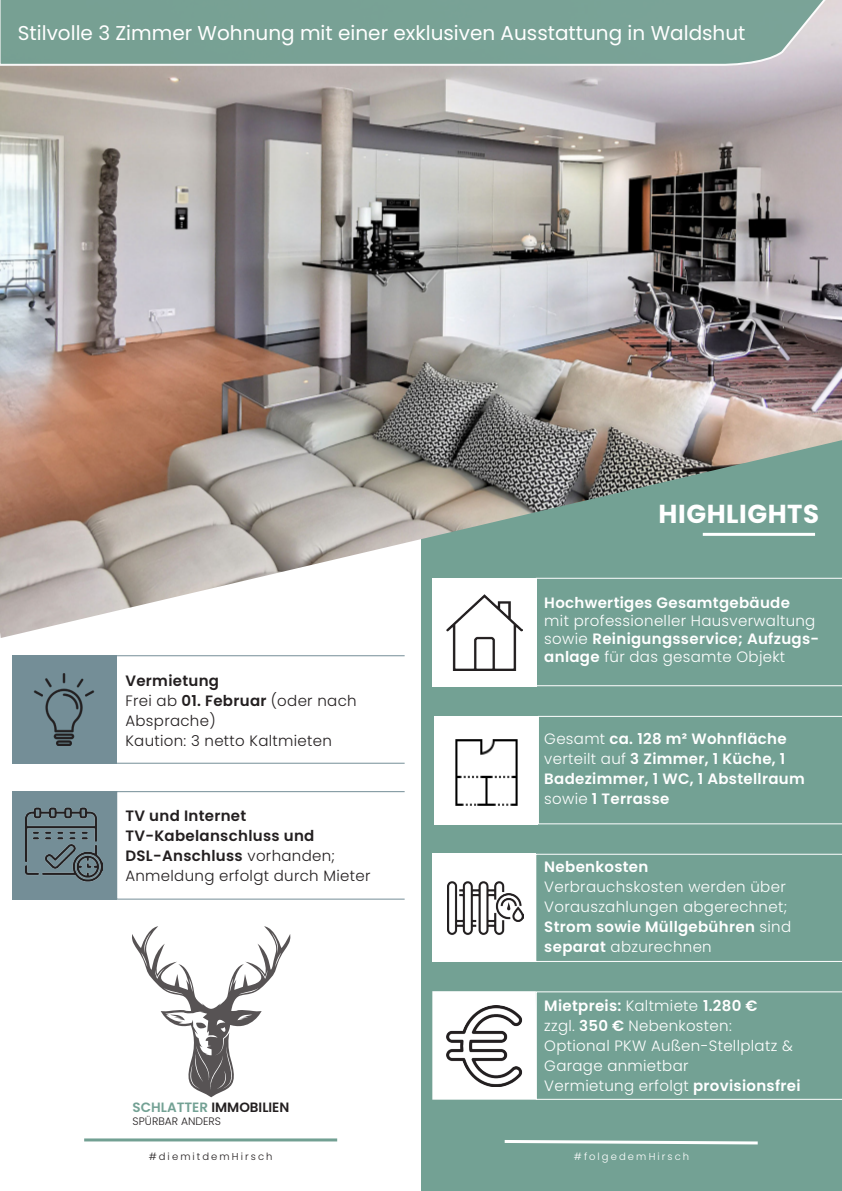
<style>
.page{position:relative;width:842px;height:1191px;background:#fff}
.page>*{position:absolute;margin:0;border:0;box-sizing:border-box;transform-origin:0 0}
.t1{font:700 26px "Poppins";letter-spacing:.02em;color:#fff}
.t2{font:20px "Poppins";color:#fff}
.t3{font:300 15px/20px "Poppins";letter-spacing:.02em;color:#fff}
.t4{font:600 15px/20px "Poppins";letter-spacing:.02em;color:#fff}
.t5{font:600 15px/20px "Poppins";letter-spacing:.02em;color:#231f20}
.t6{font:300 15px/20px "Poppins";letter-spacing:.02em;color:#231f20}
.t7{font:600 13.5px "Poppins";color:#231f20}
.t8{font:300 10.8px "Poppins";color:#231f20}
.t9{font:300 10px "Poppins";letter-spacing:.21em;color:#231f20}
.t10{font:300 10px "Poppins";letter-spacing:.21em;color:#fff}
.s1{font-weight:600}
.s2{font-weight:300}
.s3{color:#73a194}
</style>
<div class="page">
<div style="left:12px;top:655px;width:104px;height:108px;background:#748e97"></div>
<div style="left:421px;top:391px;width:421px;height:800px;background:#73a194"></div>
<div style="left:432px;top:854px;width:104px;height:108px;background:#fff"></div>
<svg style="left:535px;top:853px;width:307px;height:109px"></svg>
<img style="left:33px;top:673px;width:62px;height:72px">
<div style="left:434px;top:716px;width:104px;height:108px;background:#fff"></div>
<img style="left:455px;top:739px;width:63px;height:67px">
<svg style="left:538px;top:716px;width:304px;height:108px"></svg>
<svg style="left:432px;top:991px;width:410px;height:108px"></svg>
<img style="left:444px;top:1005px;width:80px;height:81px">
<img style="left:0;top:67px;width:842px;height:571px">
<div style="left:432px;top:578px;width:105px;height:108px;background:#fff"></div>
<div style="left:536px;top:578px;width:306px;height:108px;border:1px solid #fff"></div>
<img style="left:447px;top:594px;width:76px;height:76px">
<svg style="left:0;top:0;width:842px;height:67px;background:#82a79c"></svg>
<hr style="left:84px;top:1138px;width:253px;height:3px;background:#72a093">
<svg style="left:504px;top:1140px;width:254px;height:5px"></svg>
<svg style="left:132px;top:926px;width:159px;height:171px"></svg>
<div style="left:116px;top:655px;width:289px;height:108px;border:1px solid #748e97"></div>
<img style="left:447px;top:881px;width:76px;height:54px">
<div style="left:12px;top:791px;width:104px;height:108px;background:#748e97"></div>
<div style="left:116px;top:791px;width:289px;height:108px;border:1px solid #748e97"></div>
<img style="left:26px;top:807px;width:76px;height:75px">
<h2 class="t2" style="left:18px;top:25px;width:729px">Stilvolle 3 Zimmer Wohnung mit einer exklusiven Ausstattung in Waldshut</h2>
<h1 class="t1" style="left:659px;top:499px;width:162px">HIGHLIGHTS</h1>
<p class="t6" style="left:125px;top:671px;width:233px"><span class="s1">Vermietung<br></span>Frei ab <span class="s1">01. Februar</span> (oder nach<br>Absprache)<br>Kaution: 3 netto Kaltmieten</p>
<p class="t5" style="left:125px;top:807px;width:247px">TV und Internet<br>TV-Kabelanschluss und<br>DSL-Anschluss <span class="s2">vorhanden;<br>Anmeldung erfolgt durch Mieter</span></p>
<p class="t7" style="left:133px;top:1099px;width:158px"><span class="s3">SCHLATTER</span> IMMOBILIEN</p>
<p class="t8" style="left:133px;top:1115px;width:90px">SPÜRBAR ANDERS</p>
<p class="t4" style="left:544px;top:594px;width:247px">Hochwertiges Gesamtgebäude</p>
<p class="t3" style="left:544px;top:612px;width:276px;line-height:18px">mit professioneller Hausverwaltung sowie <span class="s1">Reinigungsservice; Aufzugs&shy;anlage</span> für das gesamte Objekt</p>
<p class="t4" style="left:544px;top:730px;width:262px"><span class="s2">Gesamt</span> ca. 128 m² Wohnfläche <span class="s2">verteilt auf</span> 3 Zimmer, 1 Küche, 1<br>Badezimmer, 1 WC, 1 Abstellraum <span class="s2">sowie</span> 1 Terrasse</p>
<p class="t4" style="left:544px;top:858px;width:106px">Nebenkosten</p>
<p class="t3" style="left:544px;top:877px;width:248px">Verbrauchskosten werden über<br>Vorauszahlungen abgerechnet;<br><span class="s1">Strom sowie Müllgebühren</span> sind <span class="s1">separat</span> abzurechnen</p>
<p class="t3" style="left:544px;top:996px;width:258px"><span class="s1">Mietpreis:</span> Kaltmiete <span class="s1">1.280 €<br></span>zzgl. <span class="s1">350 €</span> Nebenkosten:<br>Optional PKW Außen-Stellplatz &amp;<br>Garage anmietbar<br>Vermietung erfolgt <span class="s1">provisionsfrei</span></p>
<p class="t9" style="left:149px;top:1150px;width:125px">#diemitdemHirsch</p>
<p class="t10" style="left:574px;top:1150px;width:117px">#folgedemHirsch</p>
</div>
